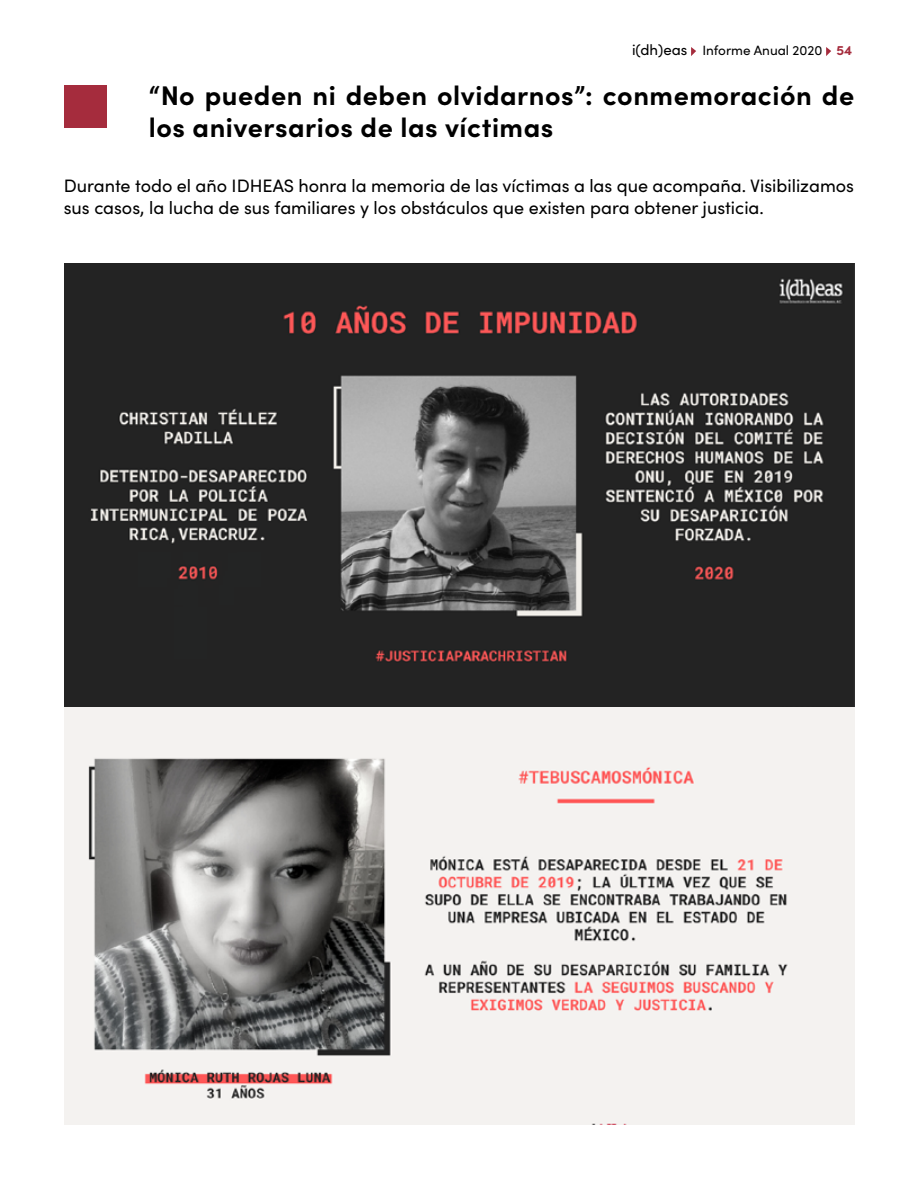
<style>
.page{position:relative;width:918px;height:1188px;background:#fff}
.page>*{position:absolute;margin:0;border:0;box-sizing:border-box;transform-origin:0 0}
.t1{font:700 27px/32.4px "Sofia Pro";letter-spacing:.02em;color:#000}
.t2{font:18px/21.6px "Sofia Pro";color:#000}
.t3{font:13.5px "Sofia Pro";color:#000}
.s1{font-size:15px}
.s2{font-weight:700;color:#a52b3c}
</style>
<div class="page">
<img style="left:64px;top:264px;width:790px;height:860px">
<svg style="left:691px;top:47px;width:5px;height:9px"></svg>
<svg style="left:826px;top:47px;width:5px;height:9px"></svg>
<div style="left:64px;top:85px;width:42px;height:43px;background:#a52c3d"></div>
<p class="t3" style="left:632px;top:41px;width:222px"><span class="s1">i(dh)eas</span> Informe Anual 2020 <span class="s2">54</span></p>
<h1 class="t1" style="left:149px;top:77px;width:707px">“No pueden ni deben olvidarnos”: conmemoración de los aniversarios de las víctimas</h1>
<p class="t2" style="left:64px;top:174px;width:792px">Durante todo el año IDHEAS honra la memoria de las víctimas a las que acompaña. Visibilizamos sus casos, la lucha de sus familiares y los obstáculos que existen para obtener justicia.</p>
</div>
